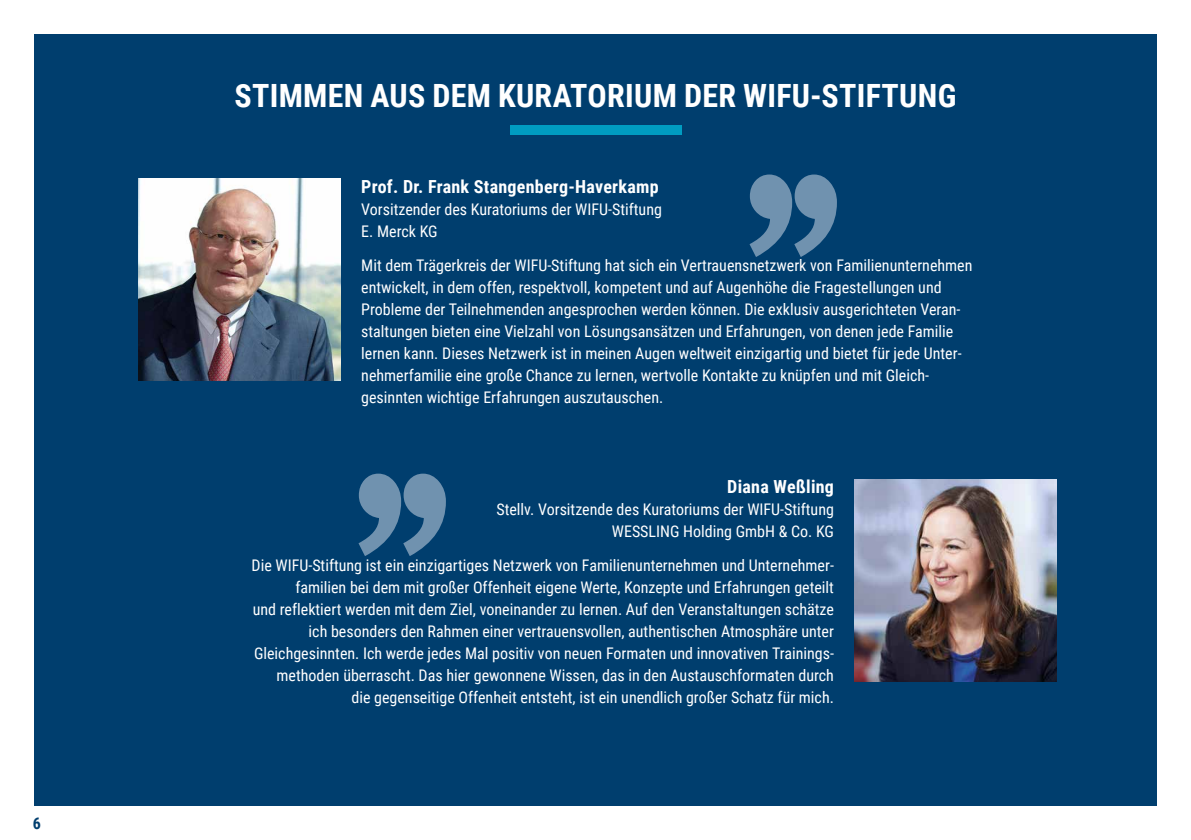
<style>
.page{position:relative;width:1191px;height:840px;background:#fff}
.page>*{position:absolute;margin:0;border:0;box-sizing:border-box;transform-origin:0 0}
.t1{font:700 32px "Roboto Condensed";letter-spacing:.01em;color:#fff}
.t2{font:700 18px "Roboto Condensed";letter-spacing:.015em;color:#fff}
.t3{font:16px/22px "Roboto Condensed";color:#fff}
.t4{font:700 16px "Roboto Condensed";color:#003e6e}
</style>
<div class="page">
<div style="left:34px;top:34px;width:1123px;height:771px;background:#003e6e"></div>
<div style="left:510px;top:126px;width:171px;height:9px;background:#009cc1"></div>
<img style="left:139px;top:179px;width:202px;height:202px">
<img style="left:854px;top:479px;width:202px;height:202px">
<svg style="left:358px;top:473px;width:88px;height:83px"></svg>
<svg style="left:749px;top:174px;width:88px;height:83px"></svg>
<p class="t4" style="left:33px;top:811px;width:10px">6</p>
<h1 class="t1" style="left:234px;top:73px;width:723px">STIMMEN AUS DEM KURATORIUM DER WIFU-STIFTUNG</h1>
<p class="t2" style="left:361px;top:174px;width:299px">Prof. Dr. Frank Stangenberg-Haverkamp</p>
<p class="t3" style="left:361px;top:197px;width:302px">Vorsitzender des Kuratoriums der WIFU-Stiftung<br>E. Merck KG</p>
<p class="t3" style="left:361px;top:253px;width:613px">Mit dem Trägerkreis der WIFU-Stiftung hat sich ein Vertrauensnetzwerk von Familienunternehmen entwickelt, in dem offen, respektvoll, kompetent und auf Augenhöhe die Fragestellungen und Probleme der Teilnehmenden angesprochen werden können. Die exklusiv ausgerichteten Veran&shy;staltungen bieten eine Vielzahl von Lösungsansätzen und Erfahrungen, von denen jede Familie lernen kann. Dieses Netzwerk ist in meinen Augen weltweit einzigartig und bietet für jede Unter&shy;nehmerfamilie eine große Chance zu lernen, wertvolle Kontakte zu knüpfen und mit Gleich&shy;gesinnten wichtige Erfahrungen auszutauschen.</p>
<p class="t2" style="left:727px;top:474px;width:108px">Diana Weßling</p>
<p class="t3" style="left:496px;top:497px;width:339px;text-align:right">Stellv. Vorsitzende des Kuratoriums der WIFU-Stiftung<br>WESSLING Holding GmbH &amp; Co. KG</p>
<p class="t3" style="left:251px;top:553px;width:584px;text-align:right">Die WIFU-Stiftung ist ein einzigartiges Netzwerk von Familienunternehmen und Unternehmer&shy;familien bei dem mit großer Offenheit eigene Werte, Konzepte und Erfahrungen geteilt<br>und reflektiert werden mit dem Ziel, voneinander zu lernen. Auf den Veranstaltungen schätze ich besonders den Rahmen einer vertrauensvollen, authentischen Atmosphäre unter Gleichgesinnten. Ich werde jedes Mal positiv von neuen Formaten und innovativen Trainings&shy;methoden überrascht. Das hier gewonnene Wissen, das in den Austauschformaten durch<br>die gegenseitige Offenheit entsteht, ist ein unendlich großer Schatz für mich.</p>
</div>
